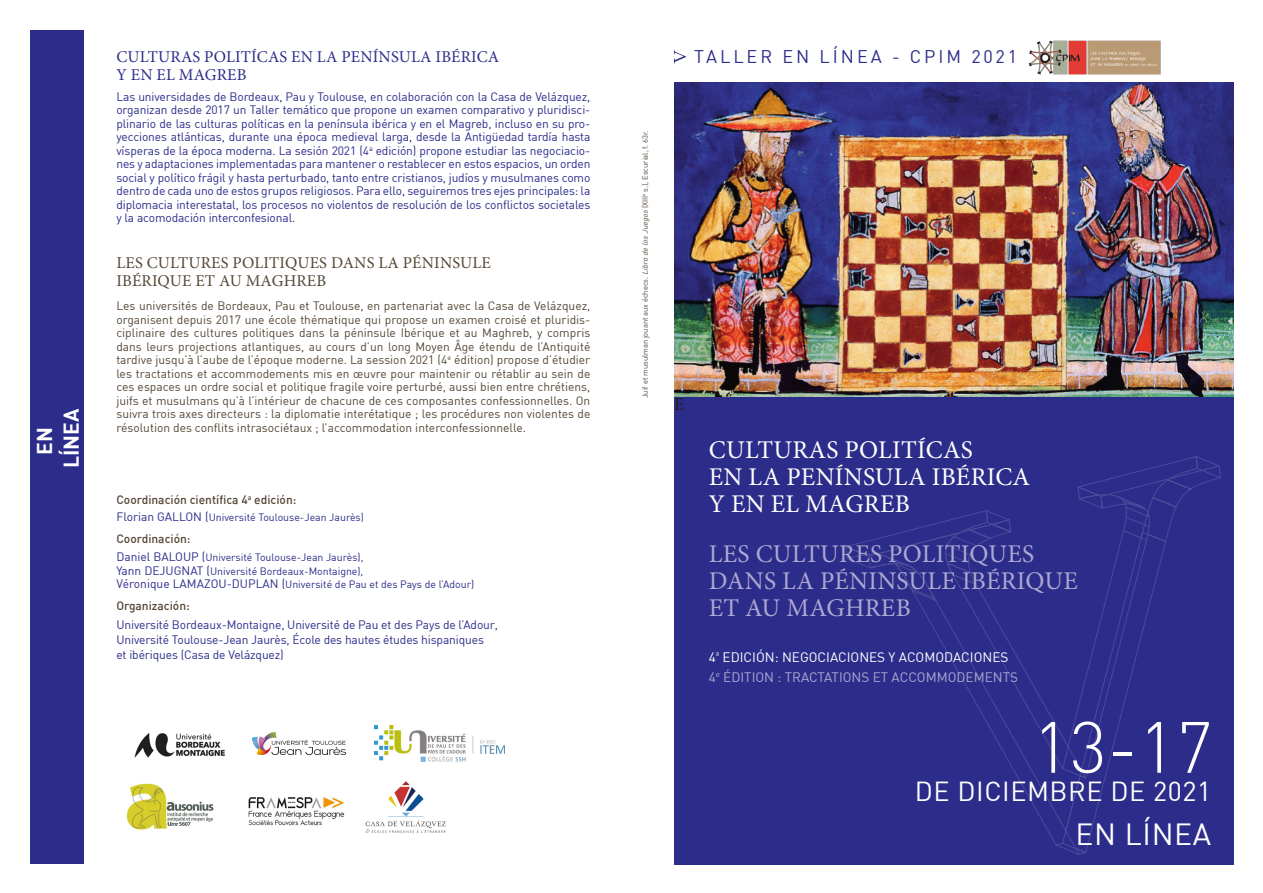
<style>
.page{position:relative;width:1263px;height:893px;background:#fff}
.page>*{position:absolute;margin:0;border:0;box-sizing:border-box;transform-origin:0 0}
.Fecha{font:300 71.4px "DIN";color:#fff}
.Fecha-2{font:30px "DIN";letter-spacing:.02em;color:#fff}
.Fecha-3{font:27px "DIN";letter-spacing:.02em;color:#fff}
.t1{font:25.5px/27px "Minion Pro";letter-spacing:.01em;color:#aca8d0}
.t2{font:25.5px/27px "Minion Pro";letter-spacing:.01em;color:#fff}
.Fecha-4{font:700 21px "DIN";color:#fff}
.Encabezamiento{font:18px "DIN";letter-spacing:.165em;color:#2c2c8b}
.t3{font:18px "Minion Pro";color:#231f20}
.t4{font:16.5px/18px "Minion Pro";letter-spacing:.01em;color:#564737}
.t5{font:16.5px/18px "Minion Pro";letter-spacing:.01em;color:#2c2c8b}
.t6{font:13.5px "DIN";color:#fff}
.t7{font:13.5px "DIN";color:#aca8d0}
.Apertura{font:12px/13.5px "DIN";letter-spacing:-.01em;color:#2c2c8b;text-align:justify}
.Apertura-2{font:12px/13.5px "DIN";color:#564737;text-align:justify}
.t8{font:500 12px "DIN";color:#564737}
.t9{font:10.5px/13.5px "DIN";color:#2c2c8b}
.Pie_de_foto{font:7.5px "DIN";color:#564737}
.s1{font-size:12px}
.s2{font-style:italic}
</style>
<div class="page">
<img style="left:674px;top:82px;width:559px;height:315px">
<div style="left:674px;top:397px;width:559px;height:468px;background:#2c2c8b"></div>
<svg style="left:1080px;top:585px;width:75px;height:270px"></svg>
<svg style="left:1058px;top:700px;width:22px;height:155px"></svg>
<svg style="left:909px;top:585px;width:157px;height:261px"></svg>
<svg style="left:845px;top:456px;width:376px;height:129px"></svg>
<div style="left:30px;top:30px;width:53px;height:833px;background:#2c2c8b"></div>
<svg style="left:674px;top:50px;width:12px;height:14px"></svg>
<img style="left:365px;top:781px;width:81px;height:53px">
<img style="left:1028px;top:40px;width:133px;height:35px">
<img style="left:134px;top:733px;width:91px;height:25px">
<img style="left:252px;top:732px;width:94px;height:23px">
<img style="left:127px;top:783px;width:86px;height:47px">
<img style="left:248px;top:797px;width:97px;height:29px">
<img style="left:374px;top:725px;width:130px;height:36px">
<p class="Fecha-4" style="left:57px;top:468px;width:61px;rotate:-90deg">LÍNEA</p>
<p class="Fecha-4" style="left:31px;top:455px;width:29px;rotate:-90deg">EN</p>
<p class="t5" style="left:116px;top:47px;width:384px">CULTURAS POLITÍCAS EN LA PENÍNSULA IBÉRICA<br>Y EN EL MAGREB</p>
<p class="Apertura" style="left:116px;top:89px;width:475px">Las universidades de Bordeaux, Pau y Toulouse, en colaboración con la Casa de Velázquez, organizan desde 2017 un Taller temático que propone un examen comparativo y pluridisci&shy;plinario de las culturas políticas en la península ibérica y en el Magreb, incluso en su pro&shy;yecciones atlánticas, durante una época medieval larga, desde la Antigüedad tardía hasta vísperas de la época moderna. La sesión 2021 (4<sup>a</sup> edición) propone estudiar las negociacio&shy;nes y adaptaciones implementadas para mantener o restablecer en estos espacios, un orden social y político frágil y hasta perturbado, tanto entre cristianos, judíos y musulmanes como dentro de cada uno de estos grupos religiosos. Para ello, seguiremos tres ejes principales: la diplomacia interestatal, los procesos no violentos de resolución de los conflictos societales y la acomodación interconfesional.</p>
<p class="t4" style="left:116px;top:254px;width:376px">LES CULTURES POLITIQUES DANS LA PÉNINSULE<br>IBÉRIQUE ET AU MAGHREB</p>
<p class="Apertura-2" style="left:116px;top:299px;width:475px">Les universités de Bordeaux, Pau et Toulouse, en partenariat avec la Casa de Velázquez, organisent depuis 2017 une école thématique qui propose un examen croisé et pluridis&shy;ciplinaire des cultures politiques dans la péninsule Ibérique et au Maghreb, y compris dans leurs projections atlantiques, au cours d’un long Moyen Âge étendu de l’Antiquité tardive jusqu’à l’aube de l’époque moderne. La session 2021 (4<sup>e</sup> édition) propose d’étudier les tractations et accommodements mis en œuvre pour maintenir ou rétablir au sein de ces espaces un ordre social et politique fragile voire perturbé, aussi bien entre chrétiens, juifs et musulmans qu’à l’intérieur de chacune de ces composantes confessionnelles. On suivra trois axes directeurs : la diplomatie interétatique ; les procédures non violentes de résolution des conflits intrasociétaux ; l’accommodation interconfessionnelle.</p>
<p class="t8" style="left:116px;top:492px;width:182px">Coordinación científica 4<sup>a</sup> edición:</p>
<p class="t9" style="left:116px;top:511px;width:249px"><span class="s1">Florian GALLON (</span>Université Toulouse-Jean Jaurès)</p>
<p class="t8" style="left:116px;top:531px;width:76px">Coordinación:</p>
<p class="t9" style="left:116px;top:550px;width:359px"><span class="s1">Daniel BALOUP (</span>Université Toulouse-Jean Jaurès),<br><span class="s1">Yann DEJUGNAT (</span>Université Bordeaux-Montaigne),<br><span class="s1">Véronique LAMAZOU-DUPLAN (</span>Université de Pau et des Pays de l’Adour)</p>
<p class="t8" style="left:116px;top:598px;width:75px">Organización:</p>
<p class="Apertura" style="left:116px;top:617px;width:383px;line-height:15px;text-align:left">Université Bordeaux-Montaigne, Université de Pau et des Pays de l’Adour,<br>Université Toulouse-Jean Jaurès, École des hautes études hispaniques<br>et ibériques (Casa de Velázquez)</p>
<p class="Encabezamiento" style="left:694px;top:46px;width:324px">TALLER EN LÍNEA - CPIM 2021</p>
<p class="Pie_de_foto" style="left:640px;top:398px;width:269px;rotate:-90deg">Juif et musulman jouant aux échecs. <span class="s2">Libro de los Juegos</span> (XIII<sup>e</sup> s.), Escurial, f. 63r.</p>
<p class="t3" style="left:674px;top:392px;width:12px">E</p>
<p class="t2" style="left:709px;top:436px;width:323px">CULTURAS POLITÍCAS<br>EN LA PENÍNSULA IBÉRICA<br>Y EN EL MAGREB</p>
<p class="t1" style="left:709px;top:541px;width:371px">LES CULTURES POLITIQUES<br>DANS LA PÉNINSULE IBÉRIQUE</p>
<p class="t1" style="left:709px;top:595px;width:203px">ET AU MAGHREB</p>
<p class="t6" style="left:709px;top:649px;width:301px">4<sup>ª</sup> EDICIÓN: NEGOCIACIONES Y ACOMODACIONES</p>
<p class="t7" style="left:709px;top:668px;width:311px">4<sup>e</sup> ÉDITION : TRACTATIONS ET ACCOMMODEMENTS</p>
<p class="Fecha" style="left:1033px;top:703px;width:181px">13-17</p>
<p class="Fecha-3" style="left:915px;top:775px;width:298px">DE DICIEMBRE DE 2021</p>
<p class="Fecha-2" style="left:1075px;top:816px;width:137px">EN LÍNEA</p>
</div>
